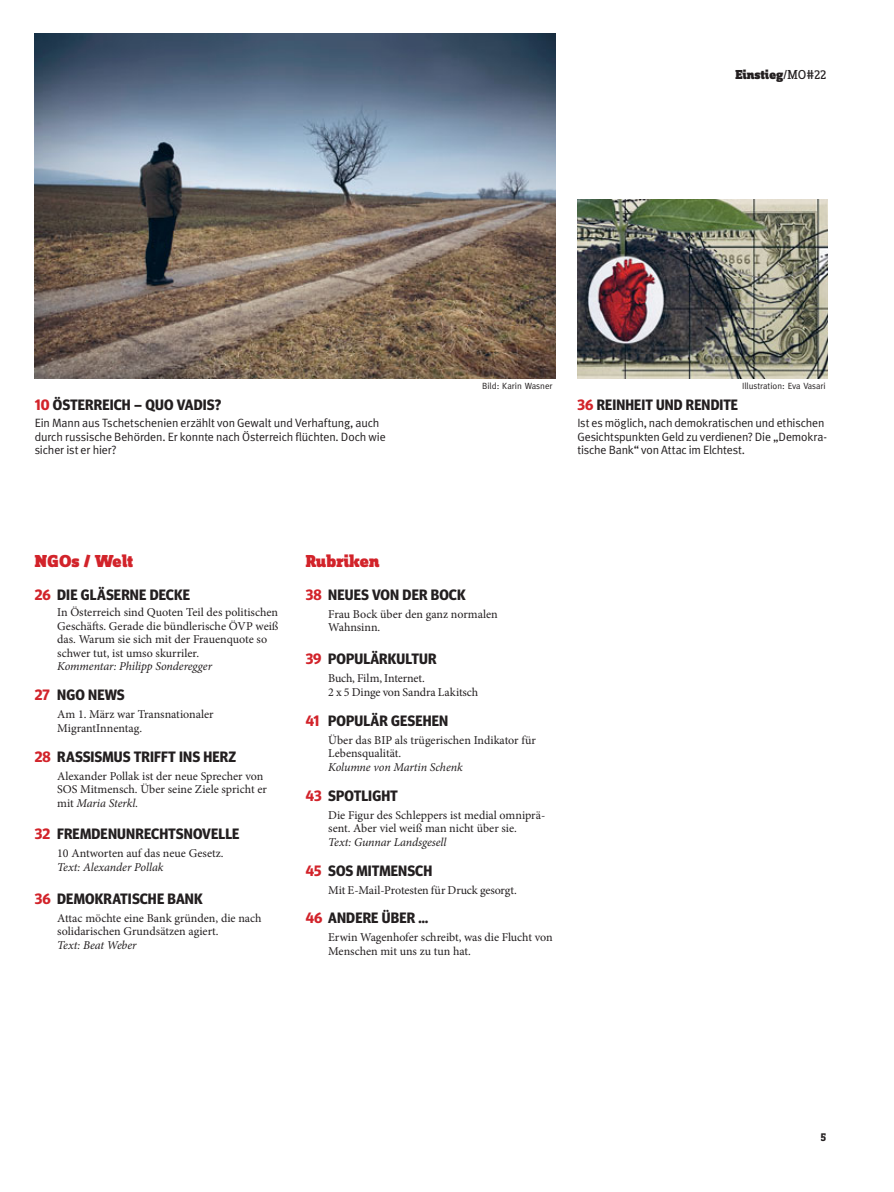
<style>
.page{position:relative;width:894px;height:1192px;background:#fff}
.page>*{position:absolute;margin:0;border:0;box-sizing:border-box;transform-origin:0 0}
.t1{font:900 18px "Zine Slab Dis";color:#d2232a}
.t2{font:700 15px "Meta Headline";letter-spacing:.01em;color:#231f20}
.t3{font:13.5px "Zine Slab Dis Black Roman Tf";letter-spacing:-.01em;color:#231f20}
.t4{font:12px/13.5px "Minion Pro";color:#231f20}
.t5{font:12px/13.5px "Meta Plus Normal";letter-spacing:-.015em;color:#231f20}
.t6{font:italic 12px "Minion Pro";letter-spacing:-.01em;color:#231f20}
.t7{font:700 12px "Zine Slab Dis";color:#231f20}
.t8{font:9px "Meta";color:#231f20}
.s1{font-family:"Zine Slab Dis"}
.s2{color:#d2232a}
.s3{font-style:italic}
</style>
<div class="page">
<img style="left:35px;top:34px;width:520px;height:344px">
<img style="left:577px;top:199px;width:249px;height:179px">
<p class="t3" style="left:735px;top:67px;width:92px">Einstieg<span class="s1">/MO#22</span></p>
<p class="t2" style="left:35px;top:399px;width:188px"><span class="s2">10</span> ÖSTERREICH – QUO VADIS?</p>
<p class="t5" style="left:35px;top:417px;width:352px">Ein Mann aus Tschetschenien erzählt von Gewalt und Verhaftung, auch durch russische Behörden. Er konnte nach Österreich flüchten. Doch wie sicher ist er hier?</p>
<p class="t8" style="left:482px;top:382px;width:72px">Bild: Karin Wasner</p>
<p class="t8" style="left:741px;top:382px;width:85px">Illustration: Eva Vasari</p>
<p class="t2" style="left:577px;top:399px;width:162px"><span class="s2">36</span> REINHEIT UND RENDITE</p>
<p class="t5" style="left:577px;top:417px;width:251px">Ist es möglich, nach demokratischen und ethischen<br>Gesichtspunkten Geld zu verdienen? Die „Demokra&shy;tische Bank“ von Attac im Elchtest.</p>
<h1 class="t1" style="left:35px;top:554px;width:100px">NGOs / Welt</h1>
<p class="t2" style="left:35px;top:589px;width:157px"><span class="s2">26</span> DIE GLÄSERNE DECKE</p>
<p class="t4" style="left:57px;top:606px;width:223px">In Österreich sind Quoten Teil des politischen Geschäfts. Gerade die bündlerische ÖVP weiß das. Warum sie sich mit der Frauenquote so schwer tut, ist umso skurriler.</p>
<p class="t6" style="left:57px;top:661px;width:156px">Kommentar: Philipp Sonderegger</p>
<p class="t2" style="left:35px;top:689px;width:91px"><span class="s2">27</span> NGO NEWS</p>
<p class="t4" style="left:57px;top:708px;width:158px">Am 1. März war Transnationaler<br>MigrantInnentag.</p>
<p class="t2" style="left:35px;top:751px;width:203px"><span class="s2">28</span> RASSISMUS TRIFFT INS HERZ</p>
<p class="t4" style="left:57px;top:770px;width:211px">Alexander Pollak ist der neue Sprecher von<br>SOS Mitmensch. Über seine Ziele spricht er mit <span class="s3">Maria Sterkl.</span></p>
<p class="t2" style="left:35px;top:828px;width:206px"><span class="s2">32</span> FREMDENUNRECHTSNOVELLE</p>
<p class="t4" style="left:57px;top:847px;width:168px">10 Antworten auf das neue Gesetz.</p>
<p class="t6" style="left:57px;top:861px;width:108px">Text: Alexander Pollak</p>
<p class="t2" style="left:35px;top:892px;width:169px"><span class="s2">36</span> DEMOKRATISCHE BANK</p>
<p class="t4" style="left:57px;top:911px;width:206px">Attac möchte eine Bank gründen, die nach solidarischen Grundsätzen agiert.</p>
<p class="t6" style="left:57px;top:939px;width:81px">Text: Beat Weber</p>
<h1 class="t1" style="left:305px;top:554px;width:75px">Rubriken</h1>
<p class="t2" style="left:305px;top:589px;width:161px"><span class="s2">38</span> NEUES VON DER BOCK</p>
<p class="t4" style="left:328px;top:608px;width:171px">Frau Bock über den ganz normalen<br>Wahnsinn.</p>
<p class="t2" style="left:305px;top:653px;width:132px"><span class="s2">39</span> POPULÄRKULTUR</p>
<p class="t4" style="left:328px;top:672px;width:151px">Buch, Film, Internet.<br>2 x 5 Dinge von Sandra Lakitsch</p>
<p class="t2" style="left:305px;top:715px;width:144px"><span class="s2">41</span> POPULÄR GESEHEN</p>
<p class="t4" style="left:328px;top:734px;width:209px">Über das BIP als trügerischen Indikator für<br>Lebensqualität.</p>
<p class="t6" style="left:328px;top:762px;width:136px">Kolumne von Martin Schenk</p>
<p class="t2" style="left:305px;top:790px;width:94px"><span class="s2">43</span> SPOTLIGHT</p>
<p class="t4" style="left:328px;top:809px;width:218px">Die Figur des Schleppers ist medial omniprä&shy;sent. Aber viel weiß man nicht über sie.</p>
<p class="t6" style="left:328px;top:837px;width:120px">Text: Gunnar Landsgesell</p>
<p class="t2" style="left:305px;top:865px;width:128px"><span class="s2">45</span> SOS MITMENSCH</p>
<p class="t4" style="left:328px;top:884px;width:190px">Mit E-Mail-Protesten für Druck gesorgt.</p>
<p class="t2" style="left:305px;top:912px;width:124px"><span class="s2">46</span> ANDERE ÜBER …</p>
<p class="t4" style="left:328px;top:931px;width:226px">Erwin Wagenhofer schreibt, was die Flucht von<br>Menschen mit uns zu tun hat.</p>
<p class="t7" style="left:820px;top:1132px;width:7px">5</p>
</div>
